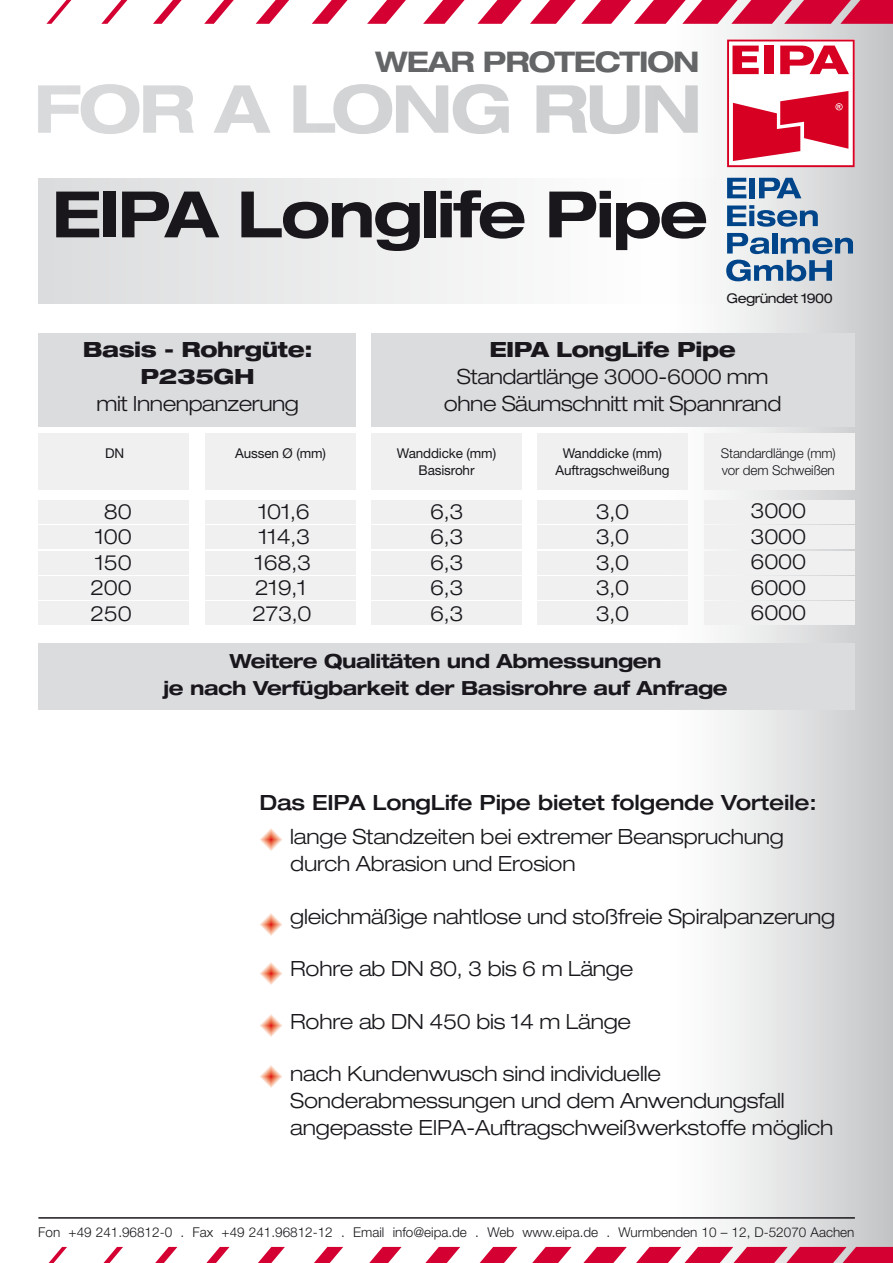
<style>
.page{position:relative;width:893px;height:1263px;background:#fff}
.page>*{position:absolute;margin:0;border:0;box-sizing:border-box;transform-origin:0 0}
.t1{font:700 expanded 64.05px "Helvetica Neue";letter-spacing:-.04em;color:#1a171c}
.t2{font:700 expanded 28.5px "Helvetica Neue";letter-spacing:-.04em;color:#646567}
.t3{font:300 expanded 21px/25.5px "Helvetica Neue";letter-spacing:-.01em;color:#1a171c;text-align:justify}
.t4{font:500 expanded 21px "Helvetica Neue";letter-spacing:-.01em;color:#1a171c}
.t5{font:800 expanded 21px/27px "Helvetica Neue";letter-spacing:-.02em;color:#1a171c;text-align:center}
.t6{font:700 expanded 19.5px/27px "Helvetica Neue";letter-spacing:-.02em;color:#1a171c;text-align:center}
.t7{font:300 13.5px/16.5px "Helvetica Neue";color:#1a171c}
.t8{font:13.5px/16.5px "Helvetica Neue";letter-spacing:-.01em;color:#1a171c;text-align:center}
.t9{font:expanded 13.35px "Helvetica Neue";letter-spacing:-.04em;color:#1a171c}
</style>
<div class="page">
<div style="left:651px;top:0;width:242px;height:1263px;background:linear-gradient(to right,#fff,#c6c7c8)"></div>
<div style="left:38px;top:178px;width:678px;height:125px;background:linear-gradient(to right,#dbdcdd,#fff)"></div>
<div style="left:38px;top:333px;width:317px;height:93px;background:#dbdcdd"></div>
<div style="left:371px;top:333px;width:484px;height:93px;background:#dbdcdd"></div>
<div style="left:38px;top:643px;width:817px;height:67px;background:#dbdcdd"></div>
<div style="left:205px;top:434px;width:150px;height:56px;background:#f0f0f1"></div>
<div style="left:38px;top:434px;width:151px;height:56px;background:#f0f0f1"></div>
<div style="left:538px;top:434px;width:150px;height:56px;background:#f0f0f1"></div>
<div style="left:371px;top:434px;width:151px;height:56px;background:#f0f0f1"></div>
<div style="left:704px;top:434px;width:151px;height:56px;background:#f0f0f1"></div>
<div style="left:205px;top:602px;width:150px;height:23px;background:#f0f0f1"></div>
<div style="left:38px;top:602px;width:151px;height:23px;background:#f0f0f1"></div>
<div style="left:538px;top:602px;width:150px;height:23px;background:#f0f0f1"></div>
<div style="left:371px;top:602px;width:151px;height:23px;background:#f0f0f1"></div>
<div style="left:704px;top:602px;width:151px;height:23px;background:#f0f0f1"></div>
<div style="left:205px;top:576px;width:150px;height:24px;background:#f0f0f1"></div>
<div style="left:38px;top:576px;width:151px;height:24px;background:#f0f0f1"></div>
<div style="left:538px;top:576px;width:150px;height:24px;background:#f0f0f1"></div>
<div style="left:371px;top:576px;width:151px;height:24px;background:#f0f0f1"></div>
<div style="left:704px;top:576px;width:151px;height:24px;background:#f0f0f1"></div>
<div style="left:205px;top:551px;width:150px;height:23px;background:#f0f0f1"></div>
<div style="left:38px;top:551px;width:151px;height:23px;background:#f0f0f1"></div>
<div style="left:538px;top:551px;width:150px;height:23px;background:#f0f0f1"></div>
<div style="left:371px;top:551px;width:151px;height:23px;background:#f0f0f1"></div>
<div style="left:704px;top:551px;width:151px;height:23px;background:#f0f0f1"></div>
<div style="left:205px;top:525px;width:150px;height:24px;background:#f0f0f1"></div>
<div style="left:38px;top:525px;width:151px;height:24px;background:#f0f0f1"></div>
<div style="left:538px;top:525px;width:150px;height:24px;background:#f0f0f1"></div>
<div style="left:371px;top:525px;width:151px;height:24px;background:#f0f0f1"></div>
<div style="left:704px;top:525px;width:151px;height:24px;background:#f0f0f1"></div>
<div style="left:205px;top:500px;width:150px;height:23px;background:#f0f0f1"></div>
<div style="left:38px;top:500px;width:151px;height:23px;background:#f0f0f1"></div>
<div style="left:538px;top:500px;width:150px;height:23px;background:#f0f0f1"></div>
<div style="left:371px;top:500px;width:151px;height:23px;background:#f0f0f1"></div>
<div style="left:704px;top:500px;width:151px;height:23px;background:#f0f0f1"></div>
<img style="left:260px;top:828px;width:22px;height:23px">
<img style="left:260px;top:913px;width:22px;height:23px">
<img style="left:260px;top:962px;width:22px;height:23px">
<img style="left:260px;top:1014px;width:22px;height:23px">
<img style="left:260px;top:1065px;width:22px;height:23px">
<svg style="left:49px;top:1247px;width:18px;height:16px"></svg>
<svg style="left:104px;top:1247px;width:19px;height:16px"></svg>
<svg style="left:155px;top:1247px;width:22px;height:16px"></svg>
<svg style="left:206px;top:1247px;width:23px;height:16px"></svg>
<svg style="left:258px;top:1247px;width:27px;height:16px"></svg>
<svg style="left:314px;top:1247px;width:29px;height:16px"></svg>
<svg style="left:369px;top:1247px;width:33px;height:16px"></svg>
<svg style="left:425px;top:1247px;width:35px;height:16px"></svg>
<svg style="left:480px;top:1247px;width:37px;height:16px"></svg>
<svg style="left:532px;top:1247px;width:40px;height:16px"></svg>
<svg style="left:583px;top:1247px;width:44px;height:16px"></svg>
<svg style="left:636px;top:1247px;width:257px;height:16px;background:#da365d"></svg>
<svg style="left:46px;top:0;width:25px;height:24px"></svg>
<svg style="left:101px;top:0;width:26px;height:24px"></svg>
<svg style="left:153px;top:0;width:29px;height:24px"></svg>
<svg style="left:204px;top:0;width:30px;height:24px"></svg>
<svg style="left:256px;top:0;width:33px;height:24px"></svg>
<svg style="left:312px;top:0;width:36px;height:24px"></svg>
<svg style="left:367px;top:0;width:39px;height:24px"></svg>
<svg style="left:423px;top:0;width:42px;height:24px"></svg>
<svg style="left:477px;top:0;width:45px;height:24px"></svg>
<svg style="left:530px;top:0;width:363px;height:24px"></svg>
<hr style="left:38px;top:1217px;width:817px;height:1px;background:#1a171c">
<svg style="left:726px;top:260px;width:106px;height:21px;background:#7396b8"></svg>
<svg style="left:727px;top:233px;width:42px;height:21px"></svg>
<div style="left:772px;top:233px;width:5px;height:21px;background:#00458a"></div>
<svg style="left:781px;top:237px;width:72px;height:17px"></svg>
<svg style="left:727px;top:205px;width:91px;height:22px;background:#7899ba"></svg>
<svg style="left:727px;top:178px;width:19px;height:20px"></svg>
<div style="left:749px;top:178px;width:6px;height:20px;background:#00458a"></div>
<svg style="left:759px;top:178px;width:42px;height:20px"></svg>
<svg style="left:38px;top:84px;width:660px;height:50px"></svg>
<svg style="left:727px;top:40px;width:128px;height:127px"></svg>
<h2 class="t2" style="left:375px;top:44px;width:326px">WEAR PROTECTION</h2>
<h1 class="t1" style="left:52px;top:174px;width:658px">EIPA Longlife Pipe</h1>
<p class="t9" style="left:727px;top:290px;width:108px">Gegründet 1900</p>
<p class="t5" style="left:83px;top:336px;width:231px">Basis - Rohrgüte:<br>P235GH</p>
<p class="t3" style="left:96px;top:391px;width:204px">mit Innenpanzerung</p>
<p class="t5" style="left:489px;top:336px;width:248px">EIPA LongLife Pipe</p>
<p class="t3" style="left:444px;top:363px;width:339px;line-height:27px;text-align:center">Standartlänge 3000-6000 mm ohne Säumschnitt mit Spannrand</p>
<p class="t8" style="left:105px;top:445px;width:21px">DN</p>
<p class="t8" style="left:235px;top:445px;width:92px">Aussen Ø (mm)</p>
<p class="t8" style="left:397px;top:445px;width:101px">Wanddicke (mm)<br>Basisrohr</p>
<p class="t8" style="left:555px;top:445px;width:116px">Wanddicke (mm)<br>Auftragschweißung</p>
<p class="t7" style="left:721px;top:445px;width:116px">Standardlänge (mm) vor dem Schweißen</p>
<p class="t3" style="left:90px;top:498px;width:43px;text-indent:14px">80<br>100<br>150<br>200<br>250</p>
<p class="t3" style="left:252px;top:498px;width:61px;text-align:center">101,6<br>114,3<br>168,3<br>219,1<br>273,0</p>
<p class="t3" style="left:430px;top:498px;width:35px">6,3<br>6,3<br>6,3<br>6,3<br>6,3</p>
<p class="t3" style="left:596px;top:498px;width:35px">3,0<br>3,0<br>3,0<br>3,0<br>3,0</p>
<p class="t3" style="left:751px;top:498px;width:57px">3000<br>3000<br>6000<br>6000<br>6000</p>
<p class="t6" style="left:164px;top:647px;width:566px">Weitere Qualitäten und Abmessungen<br>je nach Verfügbarkeit der Basisrohre auf Anfrage</p>
<p class="t4" style="left:259px;top:790px;width:559px">Das EIPA LongLife Pipe bietet folgende Vorteile:</p>
<p class="t3" style="left:290px;top:823px;width:495px;line-height:27px">lange Standzeiten bei extremer Beanspruchung durch Abrasion und Erosion</p>
<p class="t3" style="left:290px;top:903px;width:546px">gleichmäßige nahtlose und stoßfreie Spiralpanzerung</p>
<p class="t3" style="left:290px;top:955px;width:345px">Rohre ab DN 80, 3 bis 6 m Länge</p>
<p class="t3" style="left:290px;top:1008px;width:342px">Rohre ab DN 450 bis 14 m Länge</p>
<p class="t3" style="left:290px;top:1060px;width:545px;line-height:27px;text-align:left">nach Kundenwusch sind individuelle<br>Sonderabmessungen und dem Anwendungsfall angepasste EIPA-Auftragschweißwerkstoffe möglich</p>
<p class="t7" style="left:38px;top:1223px;width:818px">Fon +49 241.96812-0 . Fax +49 241.96812-12 . Email info@eipa.de . Web www.eipa.de . Wurmbenden 10 – 12, D-52070 Aachen</p>
</div>
